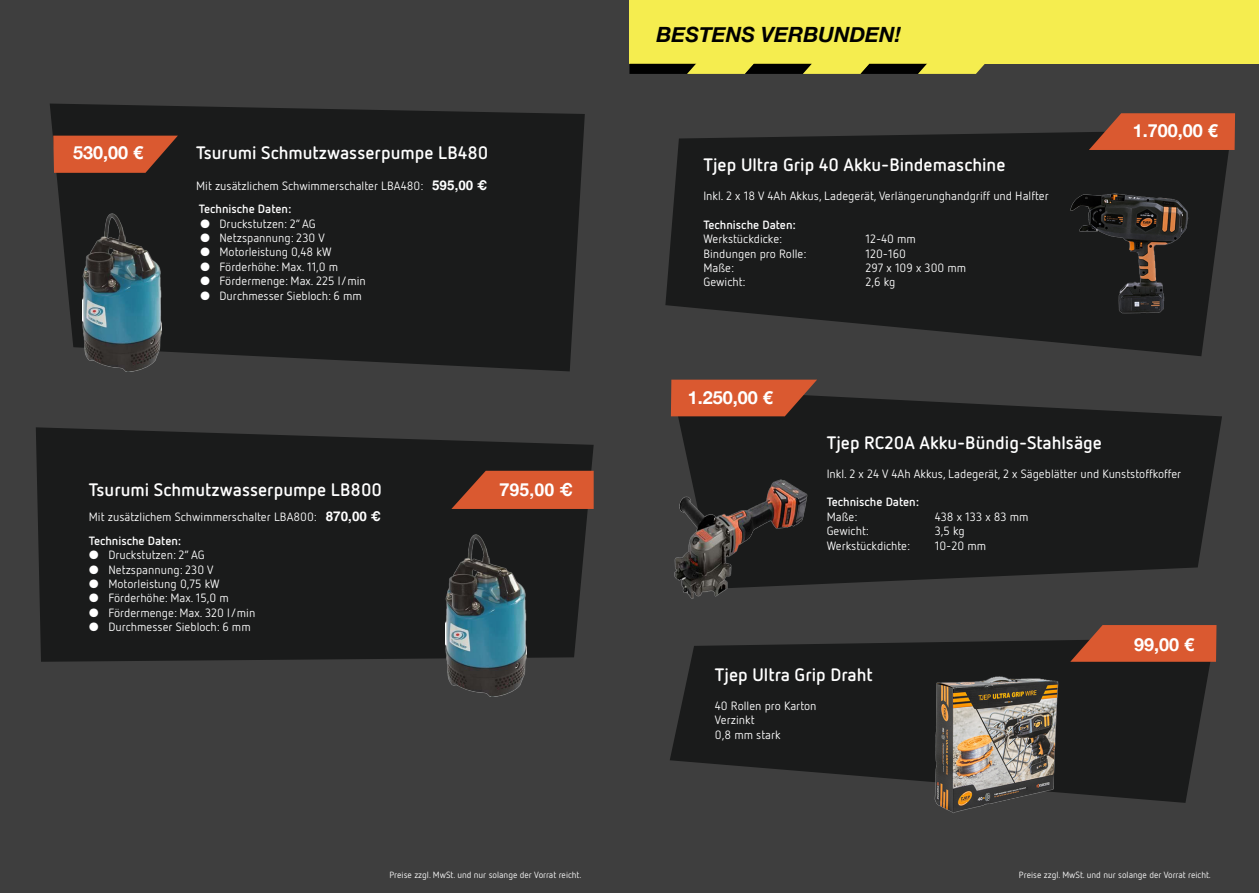
<style>
.page{position:relative;width:1259px;height:893px;background:#fff}
.page>*{position:absolute;margin:0;border:0;box-sizing:border-box;transform-origin:0 0}
.t1{font:italic 700 21px "Helvetica Neue";color:#000}
.t2{font:700 18px "Netto OT";color:#fff}
.t3{font:700 18px "Helvetica Neue";color:#fff}
.t4{font:700 18px "Helvetica";color:#fff}
.t5{font:12px "Netto OT";color:#fff}
.t6{font:700 12px "Netto OT";color:#fff}
.t7{font:9px "Netto OT";color:#fff}
.s1{font-family:"Helvetica";font-weight:700;font-size:13.5px}
</style>
<div class="page">
<div style="left:0;top:0;width:634px;height:893px;background:#3e3e3e"></div>
<div style="left:625px;top:0;width:634px;height:893px;background:#3e3e3e"></div>
<svg style="left:665px;top:132px;width:564px;height:224px;fill:#1a1b1b"></svg>
<svg style="left:672px;top:396px;width:550px;height:189px;background:#1e1f1f"></svg>
<svg style="left:670px;top:640px;width:540px;height:163px;fill:#1a1b1b"></svg>
<svg style="left:50px;top:104px;width:535px;height:267px;background:#1d1e1e"></svg>
<div style="left:36px;top:427px;width:557px;height:235px;background:#1a1b1b"></div>
<img style="left:1058px;top:178px;width:147px;height:146px">
<img style="left:924px;top:672px;width:144px;height:141px">
<img style="left:672px;top:438px;width:140px;height:161px">
<svg style="left:1089px;top:113px;width:146px;height:37px;background:#c65430"></svg>
<svg style="left:671px;top:380px;width:146px;height:36px;background:#c5522e"></svg>
<svg style="left:1070px;top:625px;width:146px;height:37px;background:#c55430"></svg>
<div style="left:629px;top:0;width:630px;height:64px;background:#f5ed4f"></div>
<svg style="left:629px;top:64px;width:356px;height:10px;background:#777327"></svg>
<svg style="left:53px;top:136px;width:125px;height:37px;background:#bf502d"></svg>
<img style="left:83px;top:213px;width:79px;height:158px">
<svg style="left:451px;top:471px;width:142px;height:38px;background:#c2512d"></svg>
<img style="left:445px;top:534px;width:81px;height:163px">
<p class="t3" style="left:73px;top:139px;width:72px">530,00 €</p>
<p class="t2" style="left:196px;top:142px;width:294px">Tsurumi Schmutzwasserpumpe LB480</p>
<p class="t5" style="left:196px;top:178px;width:293px">Mit zusätzlichem Schwimmerschalter LBA480: <span class="s1">595,00 €</span></p>
<p class="t6" style="left:199px;top:201px;width:94px">Technische Daten:</p>
<p class="t5" style="left:200px;top:216px;width:117px">● Druckstutzen: 2” AG</p>
<p class="t5" style="left:200px;top:230px;width:126px">● Netzspannung: 230 V</p>
<p class="t5" style="left:200px;top:245px;width:133px">● Motorleistung 0,48 kW</p>
<p class="t5" style="left:200px;top:259px;width:140px">● Förderhöhe: Max. 11,0 m</p>
<p class="t5" style="left:200px;top:274px;width:167px">● Fördermenge: Max. 225 l/min</p>
<p class="t5" style="left:200px;top:288px;width:163px">● Durchmesser Siebloch: 6 mm</p>
<p class="t2" style="left:89px;top:479px;width:295px">Tsurumi Schmutzwasserpumpe LB800</p>
<p class="t4" style="left:499px;top:479px;width:75px">795,00 €</p>
<p class="t5" style="left:89px;top:510px;width:293px">Mit zusätzlichem Schwimmerschalter LBA800: <span class="s1">870,00 €</span></p>
<p class="t6" style="left:89px;top:533px;width:94px">Technische Daten:</p>
<p class="t5" style="left:89px;top:548px;width:117px">● Druckstutzen: 2” AG</p>
<p class="t5" style="left:89px;top:562px;width:126px">● Netzspannung: 230 V</p>
<p class="t5" style="left:89px;top:576px;width:132px">● Motorleistung 0,75 kW</p>
<p class="t5" style="left:89px;top:591px;width:142px">● Förderhöhe: Max. 15,0 m</p>
<p class="t5" style="left:89px;top:605px;width:168px">● Fördermenge: Max. 320 l/min</p>
<p class="t5" style="left:89px;top:620px;width:163px">● Durchmesser Siebloch: 6 mm</p>
<p class="t1" style="left:656px;top:18px;width:246px">BESTENS VERBUNDEN!</p>
<p class="t2" style="left:703px;top:154px;width:304px">Tjep Ultra Grip 40 Akku-Bindemaschine</p>
<p class="t5" style="left:703px;top:188px;width:347px">Inkl. 2 x 18 V 4Ah Akkus, Ladegerät, Verlängerunghandgriff und Halfter</p>
<p class="t6" style="left:703px;top:217px;width:94px">Technische Daten:</p>
<p class="t5" style="left:703px;top:232px;width:80px">Werkstückdicke:</p>
<p class="t5" style="left:865px;top:232px;width:52px">12-40 mm</p>
<p class="t5" style="left:703px;top:246px;width:104px">Bindungen pro Rolle:</p>
<p class="t5" style="left:865px;top:246px;width:42px">120-160</p>
<p class="t5" style="left:703px;top:260px;width:32px">Maße:</p>
<p class="t5" style="left:865px;top:260px;width:102px">297 x 109 x 300 mm</p>
<p class="t5" style="left:703px;top:275px;width:44px">Gewicht:</p>
<p class="t5" style="left:865px;top:275px;width:32px">2,6 kg</p>
<p class="t3" style="left:688px;top:383px;width:87px">1.250,00 €</p>
<p class="t3" style="left:1132px;top:117px;width:87px">1.700,00 €</p>
<p class="t2" style="left:826px;top:431px;width:277px">Tjep RC20A Akku-Bündig-Stahlsäge</p>
<p class="t5" style="left:826px;top:466px;width:356px">Inkl. 2 x 24 V 4Ah Akkus, Ladegerät, 2 x Sägeblätter und Kunststoffkoffer</p>
<p class="t6" style="left:826px;top:495px;width:94px">Technische Daten:</p>
<p class="t5" style="left:826px;top:509px;width:32px">Maße:</p>
<p class="t5" style="left:934px;top:509px;width:95px">438 x 133 x 83 mm</p>
<p class="t5" style="left:826px;top:524px;width:44px">Gewicht:</p>
<p class="t5" style="left:934px;top:524px;width:32px">3,5 kg</p>
<p class="t5" style="left:826px;top:538px;width:85px">Werkstückdichte:</p>
<p class="t5" style="left:934px;top:538px;width:53px">10-20 mm</p>
<p class="t2" style="left:715px;top:663px;width:159px">Tjep Ultra Grip Draht</p>
<p class="t5" style="left:715px;top:698px;width:103px">40 Rollen pro Karton</p>
<p class="t5" style="left:715px;top:713px;width:41px">Verzinkt</p>
<p class="t5" style="left:715px;top:727px;width:67px">0,8 mm stark</p>
<p class="t3" style="left:1134px;top:630px;width:62px">99,00 €</p>
<p class="t7" style="left:389px;top:869px;width:193px">Preise zzgl. MwSt. und nur solange der Vorrat reicht.</p>
<p class="t7" style="left:1019px;top:869px;width:193px">Preise zzgl. MwSt. und nur solange der Vorrat reicht.</p>
</div>
